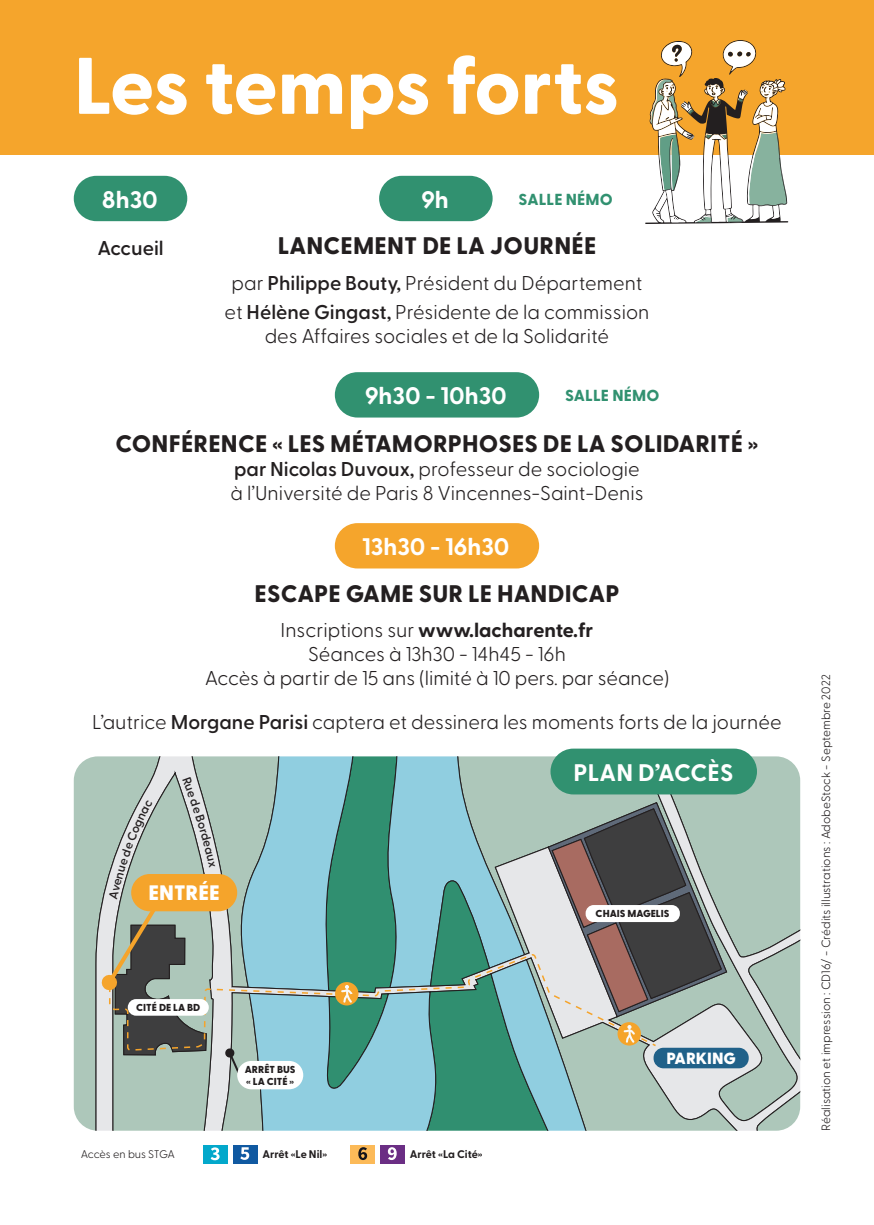
<style>
.page{position:relative;width:874px;height:1225px;background:#fff}
.page>*{position:absolute;margin:0;border:0;box-sizing:border-box;transform-origin:0 0}
.t1{font:800 80px "Greycliff CF";letter-spacing:-.005em;color:#fff}
.t2{font:800 24px "Greycliff CF";letter-spacing:.01em;color:#231f20}
.t3{font:700 24px "Greycliff CF";color:#fff}
.t4{font:800 21px "Greycliff CF";color:#fff}
.t5{font:300 20px/24px "Greycliff CF";color:#231f20;text-align:center}
.t6{font:600 20px "Greycliff CF";color:#231f20}
.t7{font:800 16.2px "Greycliff CF";color:#fff}
.t8{font:800 16px "Greycliff CF";letter-spacing:.01em;color:#319170}
.t9{font:300 12px "Greycliff CF";color:#231f20}
.t10{font:700 11px "Greycliff CF";letter-spacing:-.005em;color:#231f20}
.t11{font:300 11px "Greycliff CF";letter-spacing:-.02em;color:#231f20}
.t12{font:800 10.2px/12.2px "Greycliff CF";color:#231f20}
.s1{font-weight:600}
.s2{font-weight:700}
</style>
<div class="page">
<div style="left:0;top:0;width:873px;height:154px;background:#f5a52c"></div>
<svg style="left:645px;top:40px;width:142px;height:184px"></svg>
<div style="left:74px;top:176px;width:113px;height:45px;background:#319170;border-radius:23px"></div>
<div style="left:334px;top:372px;width:205px;height:45px;background:#319170;border-radius:23px"></div>
<div style="left:379px;top:176px;width:113px;height:45px;background:#319170;border-radius:23px"></div>
<div style="left:334px;top:523px;width:205px;height:45px;background:#f5a52c;border-radius:23px"></div>
<div style="left:350px;top:1144px;width:25px;height:19px;background:#fcba58"></div>
<svg style="left:358px;top:1147px;width:9px;height:13px"></svg>
<div style="left:380px;top:1144px;width:24px;height:19px;background:#6b2e84"></div>
<svg style="left:387px;top:1147px;width:9px;height:13px"></svg>
<div style="left:232px;top:1144px;width:25px;height:19px;background:#1059a1"></div>
<svg style="left:240px;top:1147px;width:9px;height:12px"></svg>
<div style="left:203px;top:1144px;width:24px;height:19px;background:#03a8cb"></div>
<svg style="left:210px;top:1147px;width:9px;height:13px"></svg>
<div style="left:550px;top:748px;width:206px;height:46px;background:#319170;border-radius:23px"></div>
<svg style="left:74px;top:756px;width:725px;height:374px;background:#90b3ac"></svg>
<h1 class="t1" style="left:74px;top:25px;width:546px">Les temps forts</h1>
<p class="t3" style="left:102px;top:181px;width:57px">8h30</p>
<p class="t6" style="left:97px;top:232px;width:68px">Accueil</p>
<p class="t8" style="left:518px;top:187px;width:96px">SALLE NÉMO</p>
<p class="t3" style="left:421px;top:181px;width:29px">9h</p>
<p class="t2" style="left:277px;top:227px;width:320px">LANCEMENT DE LA JOURNÉE</p>
<p class="t5" style="left:224px;top:266px;width:426px;line-height:29.6px">par <span class="s1">Philippe Bouty,</span> Président du Département et <span class="s1">Hélène Gingast,</span> Présidente de la commission</p>
<p class="t5" style="left:264px;top:323px;width:346px">des Affaires sociales et de la Solidarité</p>
<p class="t8" style="left:565px;top:383px;width:96px">SALLE NÉMO</p>
<p class="t3" style="left:365px;top:378px;width:143px">9h30 - 10h30</p>
<p class="t2" style="left:115px;top:425px;width:644px">CONFÉRENCE « LES MÉTAMORPHOSES DE LA SOLIDARITÉ »</p>
<p class="t5" style="left:230px;top:455px;width:414px;text-align:left"><span class="s1">par Nicolas Duvoux,</span> professeur de sociologie à l’Université de Paris 8 Vincennes-Saint-Denis</p>
<p class="t3" style="left:362px;top:529px;width:149px">13h30 - 16h30</p>
<p class="t2" style="left:254px;top:575px;width:366px">ESCAPE GAME SUR LE HANDICAP</p>
<p class="t5" style="left:205px;top:617px;width:466px">Inscriptions sur <span class="s2">www.lacharente.fr<br></span>Séances à 13h30 - 14h45 - 16h<br>Accès à partir de 15 ans (limité à 10 pers. par séance)</p>
<p class="t5" style="left:92px;top:709px;width:690px">L’autrice <span class="s1">Morgane Parisi</span> captera et dessinera les moments forts de la journée</p>
<p class="t4" style="left:148px;top:876px;width:73px">ENTRÉE</p>
<p class="t12" style="left:136px;top:1001px;width:66px">CITÉ DE LA BD</p>
<p class="t12" style="left:245px;top:1062px;width:52px">ARRÊT BUS « LA CITÉ »</p>
<p class="t11" style="left:81px;top:1146px;width:96px">Accès en bus STGA</p>
<p class="t10" style="left:262px;top:1146px;width:66px">Arrêt «Le Nil»</p>
<p class="t10" style="left:409px;top:1146px;width:74px">Arrêt «La Cité»</p>
<p class="t3" style="left:573px;top:754px;width:161px">PLAN D’ACCÈS</p>
<p class="t12" style="left:595px;top:907px;width:75px">CHAIS MAGELIS</p>
<p class="t7" style="left:666px;top:1045px;width:71px">PARKING</p>
<p class="t9" style="left:816px;top:1130px;width:458px;rotate:-90deg">Réalisation et impression : CD16/ - Crédits illustrations : AdobeStock - Septembre 2022</p>
</div>
